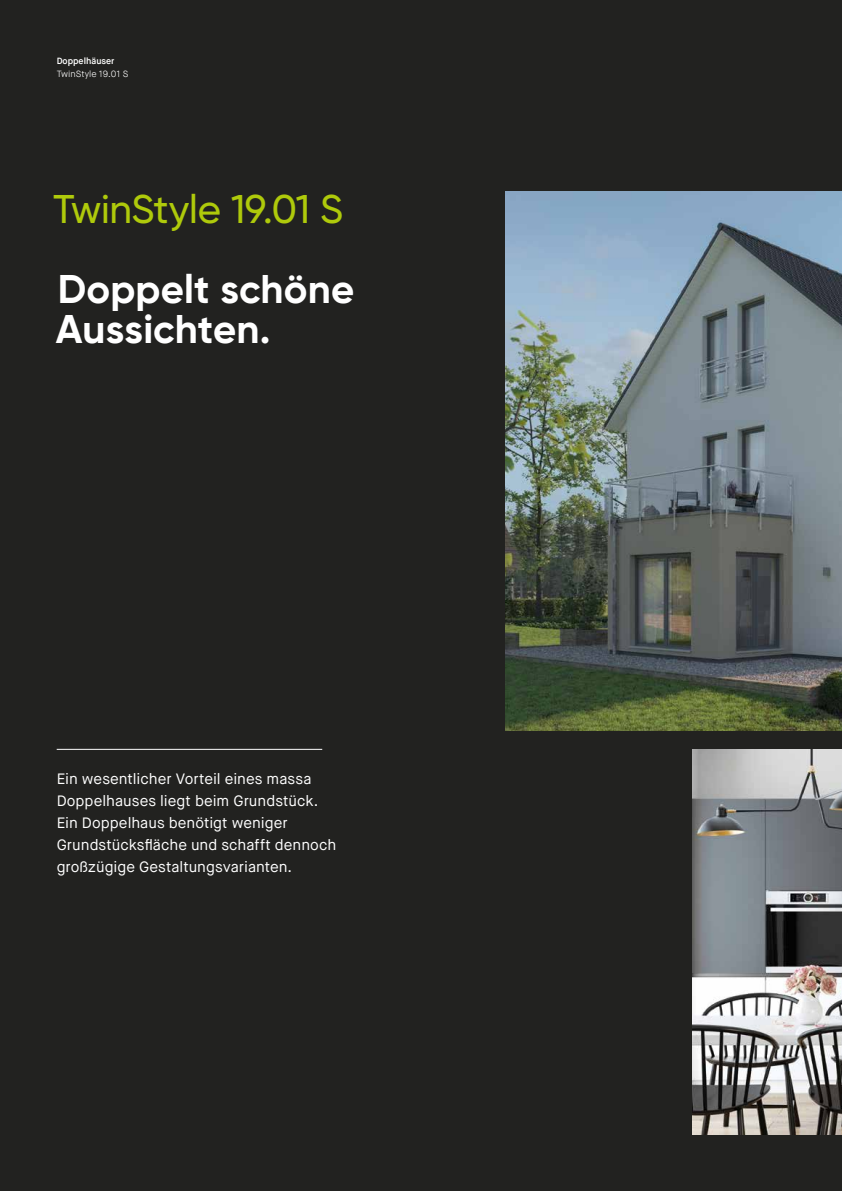
<style>
.page{position:relative;width:842px;height:1191px;background:#222220}
.page>*{position:absolute;margin:0;border:0;box-sizing:border-box;transform-origin:0 0}
.t1{font:700 40px/40px "Gilroy";letter-spacing:.005em;color:#fff}
.t2{font:500 40px "Gilroy";letter-spacing:-.01em;color:#afca0b}
.t3{font:15px/22px "Maison Neue";color:#fff}
.t4{font:300 9px "Maison Neue";color:#fff}
.t5{font:600 9px "Maison Neue";color:#fff}
</style>
<div class="page">
<img style="left:506px;top:191px;width:335px;height:539px">
<img style="left:692px;top:749px;width:149px;height:385px">
<hr style="left:841px;top:191px;width:1px;height:539px;background:#dadada">
<hr style="left:841px;top:749px;width:1px;height:385px;background:#dadada">
<hr style="left:57px;top:749px;width:265px;height:1px;background:#fff">
<p class="t5" style="left:57px;top:55px;width:59px">Doppelhäuser</p>
<p class="t4" style="left:57px;top:68px;width:73px">TwinStyle 19.01 S</p>
<h1 class="t2" style="left:53px;top:184px;width:291px">TwinStyle 19.01 S</h1>
<h1 class="t1" style="left:56px;top:269px;width:300px">Doppelt schöne<br>Aussichten.</h1>
<p class="t3" style="left:57px;top:768px;width:281px">Ein wesentlicher Vorteil eines massa Doppelhauses liegt beim Grundstück.<br>Ein Doppelhaus benötigt weniger Grundstücksfläche und schafft dennoch großzügige Gestaltungsvarianten.</p>
</div>
